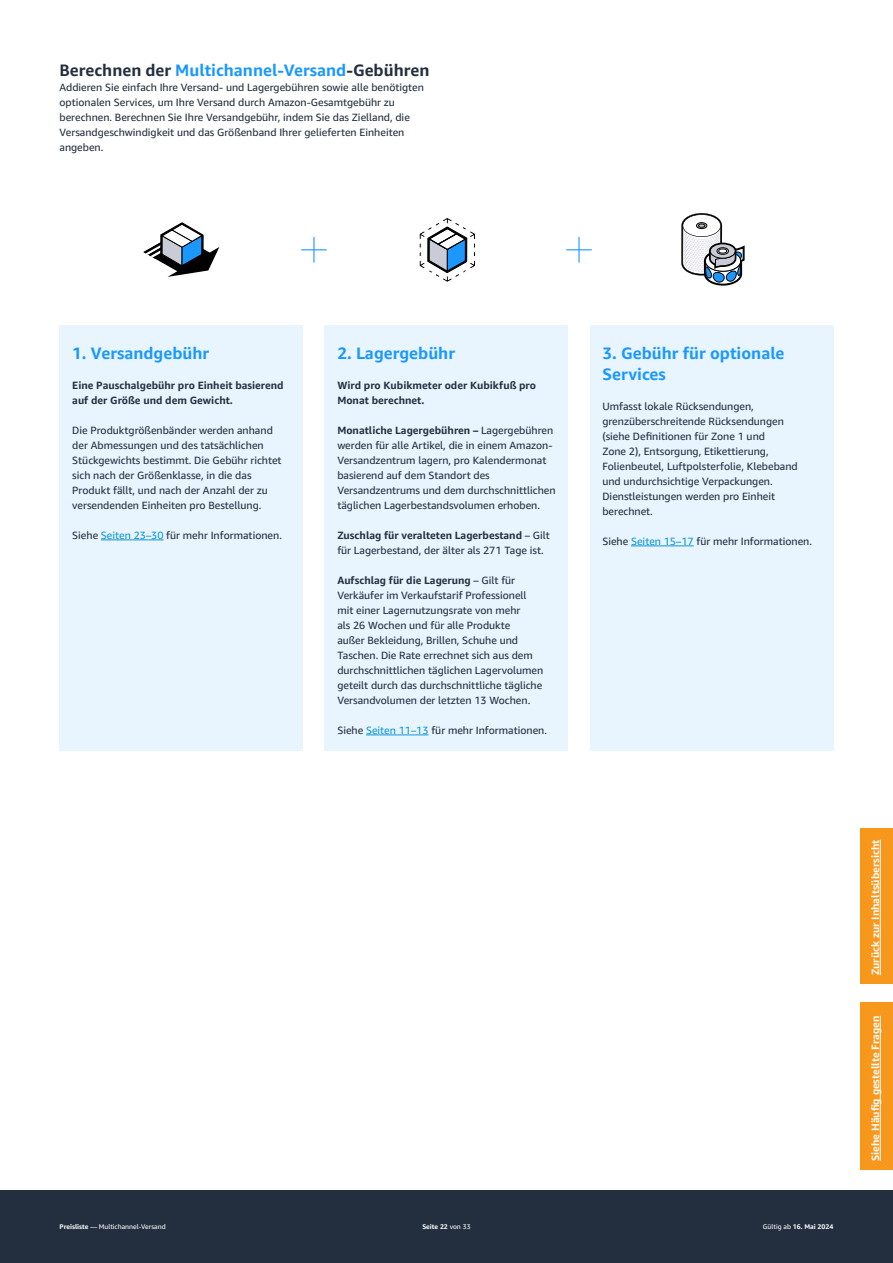
<style>
.page{position:relative;width:893px;height:1263px;background:#fff}
.page>*{position:absolute;margin:0;border:0;box-sizing:border-box;transform-origin:0 0}
.Heading{font:700 16.5px/21px "Amazon Ember";color:#1a98ff}
.Heading-2{font:700 16.5px "Amazon Ember";color:#232f3e}
.Body_Copy{font:10.5px/15px "Amazon Ember";color:#232f3e}
.Body_Copy-2{font:700 10.5px/15px "Amazon Ember";color:#232f3e}
.t1{font:700 10.5px "Amazon Ember";color:#fff}
.Small_print{font:6.75px "Amazon Ember";color:#fff}
.Small_print-2{font:700 6.75px "Amazon Ember";color:#fff}
.s1{color:#1a98ff}
.s2{color:#1197d6}
.s3{font-weight:700}
.s4{font-weight:400}
</style>
<div class="page">
<div style="left:60px;top:326px;width:243px;height:425px;background:#e8f5ff"></div>
<hr style="left:101px;top:539px;width:63px;height:1px;background:#1197d6">
<div style="left:325px;top:326px;width:243px;height:425px;background:#e8f5ff"></div>
<hr style="left:366px;top:734px;width:63px;height:1px;background:#1197d6">
<div style="left:590px;top:326px;width:243px;height:425px;background:#e8f5ff"></div>
<hr style="left:631px;top:545px;width:63px;height:1px;background:#1197d6">
<svg style="left:143px;top:222px;width:76px;height:55px"></svg>
<svg style="left:419px;top:217px;width:57px;height:66px"></svg>
<svg style="left:681px;top:213px;width:64px;height:73px"></svg>
<svg style="left:301px;top:237px;width:26px;height:26px"></svg>
<hr style="left:578px;top:237px;width:2px;height:26px;background:#1a98ff">
<svg style="left:566px;top:249px;width:26px;height:1px"></svg>
<div style="left:0;top:1191px;width:893px;height:72px;background:#232f3e"></div>
<div style="left:860px;top:1002px;width:33px;height:167px;background:#f7981d"></div>
<hr style="left:880px;top:1016px;width:1px;height:145px;background:#fff">
<div style="left:860px;top:828px;width:33px;height:156px;background:#f7981d"></div>
<hr style="left:880px;top:840px;width:1px;height:135px;background:#fff">
<p class="Heading-2" style="left:60px;top:59px;width:371px">Berechnen der <span class="s1">Multichannel-Versand</span>-Gebühren</p>
<p class="Body_Copy" style="left:60px;top:79px;width:366px">Addieren Sie einfach Ihre Versand- und Lagergebühren sowie alle benötigten optionalen Services, um Ihre Versand durch Amazon-Gesamtgebühr zu berechnen. Berechnen Sie Ihre Versandgebühr, indem Sie das Zielland, die Versandgeschwindigkeit und das Größenband Ihrer gelieferten Einheiten angeben.</p>
<p class="Heading" style="left:72px;top:342px;width:138px">1. Versandgebühr</p>
<p class="Body_Copy-2" style="left:72px;top:378px;width:213px">Eine Pauschalgebühr pro Einheit basierend auf der Größe und dem Gewicht.</p>
<p class="Body_Copy" style="left:72px;top:423px;width:211px">Die Produktgrößenbänder werden anhand der Abmessungen und des tatsächlichen Stückgewichts bestimmt. Die Gebühr richtet sich nach der Größenklasse, in die das Produkt fällt, und nach der Anzahl der zu versendenden Einheiten pro Bestellung.</p>
<p class="Body_Copy" style="left:72px;top:528px;width:211px">Siehe <span class="s2">Seiten 23–30</span> für mehr Informationen.</p>
<p class="Heading" style="left:337px;top:342px;width:119px">2. Lagergebühr</p>
<p class="Body_Copy-2" style="left:337px;top:378px;width:200px">Wird pro Kubikmeter oder Kubikfuß pro<br>Monat berechnet.</p>
<p class="Body_Copy" style="left:337px;top:423px;width:220px"><span class="s3">Monatliche Lagergebühren –</span> Lagergebühren werden für alle Artikel, die in einem Amazon-Versandzentrum lagern, pro Kalendermonat basierend auf dem Standort des Versandzentrums und dem durchschnittlichen täglichen Lagerbestandsvolumen erhoben.</p>
<p class="Body_Copy" style="left:337px;top:528px;width:214px"><span class="s3">Zuschlag für veralteten Lagerbestand</span> – Gilt für Lagerbestand, der älter als 271 Tage ist.</p>
<p class="Body_Copy" style="left:337px;top:573px;width:208px"><span class="s3">Aufschlag für die Lagerung</span> – Gilt für Verkäufer im Verkaufstarif Professionell mit einer Lagernutzungsrate von mehr<br>als 26 Wochen und für alle Produkte<br>außer Bekleidung, Brillen, Schuhe und Taschen. Die Rate errechnet sich aus dem durchschnittlichen täglichen Lagervolumen geteilt durch das durchschnittliche tägliche Versandvolumen der letzten 13 Wochen.</p>
<p class="Body_Copy" style="left:337px;top:723px;width:211px">Siehe <span class="s2">Seiten 11–13</span> für mehr Informationen.</p>
<p class="Heading" style="left:602px;top:342px;width:184px">3. Gebühr für optionale<br>Services</p>
<p class="Body_Copy" style="left:602px;top:399px;width:197px">Umfasst lokale Rücksendungen, grenzüberschreitende Rücksendungen (siehe Definitionen für Zone 1 und<br>Zone 2), Entsorgung, Etikettierung, Folienbeutel, Luftpolsterfolie, Klebeband und undurchsichtige Verpackungen.<br>Dienstleistungen werden pro Einheit berechnet.</p>
<p class="Body_Copy" style="left:602px;top:534px;width:211px">Siehe <span class="s2">Seiten 15–17</span> für mehr Informationen.</p>
<p class="Small_print" style="left:60px;top:1222px;width:108px"><span class="s3">Preisliste</span> — Multichannel-Versand</p>
<p class="Small_print-2" style="left:422px;top:1222px;width:50px">Seite 22 <span class="s4">von 33</span></p>
<p class="Small_print-2" style="left:763px;top:1222px;width:72px"><span class="s4">Gültig ab</span> 16. Mai 2024</p>
<p class="t1" style="left:869px;top:975px;width:137px;rotate:-90deg">Zurück zur Inhaltsübersicht</p>
<p class="t1" style="left:869px;top:1161px;width:147px;rotate:-90deg">Siehe Häufig gestellte Fragen</p>
</div>
